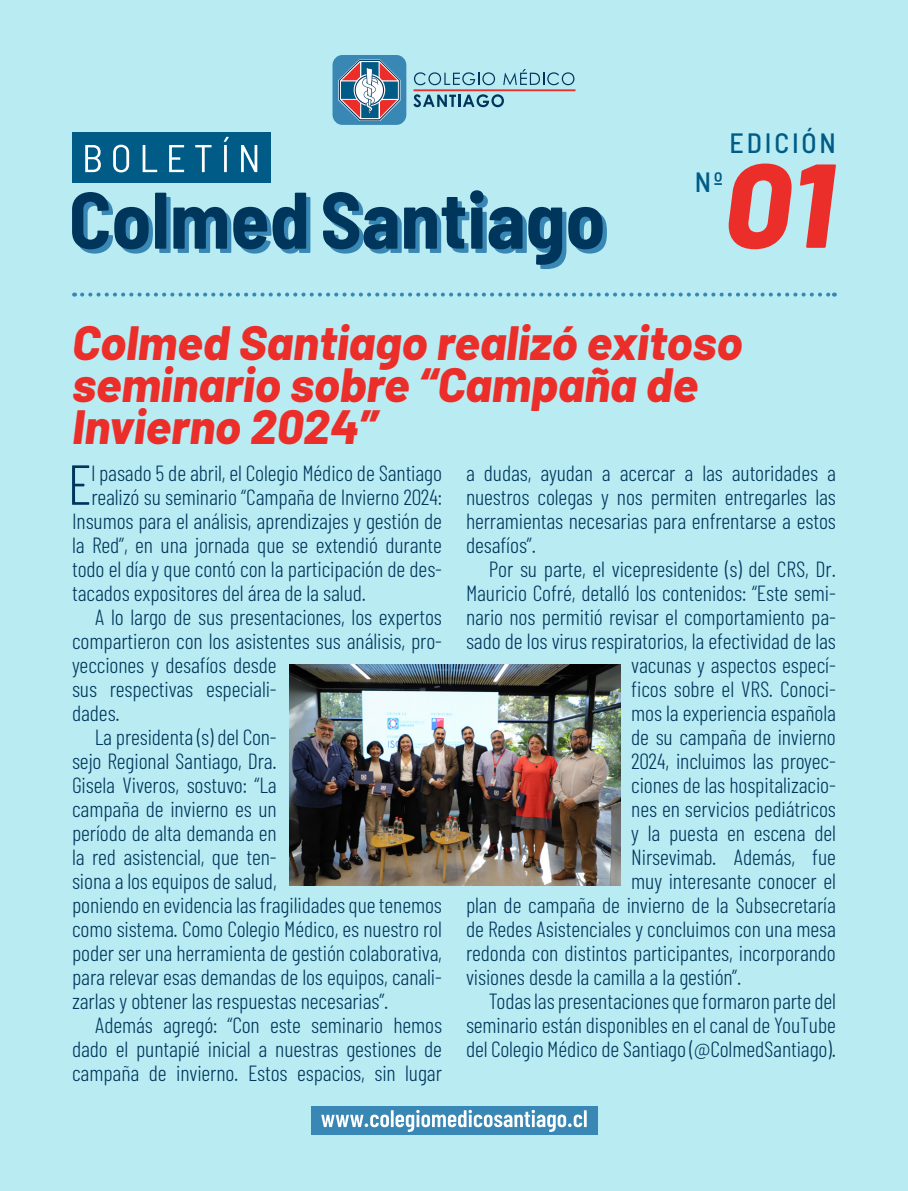
<style>
.page{position:relative;width:908px;height:1191px;background:#fff}
.page>*{position:absolute;margin:0;border:0;box-sizing:border-box;transform-origin:0 0}
.t1{font:300 56.2px "Barlow Condensed";color:#00365c}
.t2{font:italic 800 48px/42px "Barlow";color:#eb2e29}
.t3{font:500 semi-condensed 28px "Barlow";letter-spacing:.1em;color:#005c87}
.t4{font:300 22px/24px "Barlow Condensed";letter-spacing:-.005em;color:#00365c;text-align:justify}
</style>
<div class="page">
<div style="left:0;top:0;width:907px;height:1191px;background:#b8ebf2"></div>
<svg style="left:72px;top:190px;width:534px;height:80px"></svg>
<svg style="left:82px;top:292px;width:752px;height:4px"></svg>
<svg style="left:414px;top:72px;width:81px;height:13px"></svg>
<svg style="left:503px;top:69px;width:71px;height:16px"></svg>
<svg style="left:413px;top:94px;width:90px;height:13px"></svg>
<hr style="left:413px;top:89px;width:162px;height:2px;background:#eb2e29">
<div style="left:332px;top:55px;width:74px;height:70px;background:#3887b5;border-radius:10px"></div>
<svg style="left:338px;top:60px;width:62px;height:61px"></svg>
<div style="left:72px;top:132px;width:198px;height:51px;background:#005c87"></div>
<svg style="left:85px;top:137px;width:172px;height:35px"></svg>
<svg style="left:728px;top:163px;width:107px;height:86px"></svg>
<img style="left:289px;top:664px;width:331px;height:221px">
<div style="left:310px;top:1106px;width:287px;height:28px;background:#3887b5"></div>
<svg style="left:321px;top:1109px;width:265px;height:23px"></svg>
<p class="t3" style="left:694px;top:164px;width:30px">Nº</p>
<p class="t3" style="left:729px;top:126px;width:108px">EDICIÓN</p>
<p class="t2" style="left:72px;top:318px;width:671px">Colmed Santiago realizó exitoso seminario sobre “Campaña de<br>Invierno 2024”</p>
<p class="t1" style="left:68px;top:449px;width:26px">E</p>
<p class="t4" style="left:91px;top:460px;width:352px">l pasado 5 de abril, el Colegio Médico de Santiago</p>
<p class="t4" style="left:466px;top:460px;width:371px">a dudas, ayudan a acercar a las autoridades a nuestros colegas y nos permiten entregarles las herramientas necesarias para enfrentarse a estos desafíos”.</p>
<p class="t4" style="left:488px;top:556px;width:348px">Por su parte, el vicepresidente (s) del CRS, Dr.</p>
<p class="t4" style="left:466px;top:580px;width:371px">Mauricio Cofré, detalló los contenidos: “Este semi-</p>
<p class="t4" style="left:466px;top:604px;width:371px">nario nos permitió revisar el comportamiento pa-</p>
<p class="t4" style="left:466px;top:628px;width:371px">sado de los virus respiratorios, la efectividad de las</p>
<p class="t4" style="left:631px;top:652px;width:206px">vacunas y aspectos especí-</p>
<p class="t4" style="left:631px;top:676px;width:206px">ficos sobre el VRS. Conoci-</p>
<p class="t4" style="left:631px;top:700px;width:206px">mos la experiencia española</p>
<p class="t4" style="left:631px;top:724px;width:206px">de su campaña de invierno</p>
<p class="t4" style="left:631px;top:748px;width:206px">2024, incluimos las proyec-</p>
<p class="t4" style="left:631px;top:772px;width:206px">ciones de las hospitalizacio-</p>
<p class="t4" style="left:631px;top:796px;width:206px">nes en servicios pediátricos</p>
<p class="t4" style="left:631px;top:820px;width:206px">y la puesta en escena del</p>
<p class="t4" style="left:631px;top:844px;width:206px">Nirsevimab. Además, fue</p>
<p class="t4" style="left:631px;top:868px;width:206px">muy interesante conocer el</p>
<p class="t4" style="left:466px;top:892px;width:371px">plan de campaña de invierno de la Subsecretaría</p>
<p class="t4" style="left:466px;top:916px;width:371px">de Redes Asistenciales y concluimos con una mesa</p>
<p class="t4" style="left:466px;top:940px;width:371px">redonda con distintos participantes, incorporando</p>
<p class="t4" style="left:466px;top:964px;width:277px">visiones desde la camilla a la gestión”.</p>
<p class="t4" style="left:466px;top:988px;width:371px;text-indent:23px">Todas las presentaciones que formaron parte del seminario están disponibles en el canal de YouTube del Colegio Médico de Santiago (@ColmedSantiago).</p>
<p class="t4" style="left:91px;top:484px;width:352px">realizó su seminario “Campaña de Invierno 2024:</p>
<p class="t4" style="left:72px;top:508px;width:371px">Insumos para el análisis, aprendizajes y gestión de</p>
<p class="t4" style="left:72px;top:532px;width:371px">la Red”, en una jornada que se extendió durante</p>
<p class="t4" style="left:72px;top:556px;width:371px">todo el día y que contó con la participación de des-</p>
<p class="t4" style="left:72px;top:580px;width:295px">tacados expositores del área de la salud.</p>
<p class="t4" style="left:72px;top:604px;width:371px;text-align:left;text-indent:23px">A lo largo de sus presentaciones, los expertos compartieron con los asistentes sus análisis, pro&shy;yecciones y desafíos desde<br>sus respectivas especiali-<br>dades.</p>
<p class="t4" style="left:72px;top:724px;width:371px;text-align:left;text-indent:23px">La presidenta (s) del Con-<br>sejo Regional Santiago, Dra.<br>Gisela Viveros, sostuvo: “La<br>campaña de invierno es un<br>período de alta demanda en<br>la red asistencial, que ten-<br>siona a los equipos de salud,<br>poniendo en evidencia las fragilidades que tenemos como sistema. Como Colegio Médico, es nuestro rol poder ser una herramienta de gestión colaborativa, para relevar esas demandas de los equipos, canali&shy;zarlas y obtener las respuestas necesarias”.</p>
<p class="t4" style="left:72px;top:1012px;width:371px;text-indent:23px">Además agregó: “Con este seminario hemos dado el puntapié inicial a nuestras gestiones de campaña de invierno. Estos espacios, sin lugar</p>
</div>
